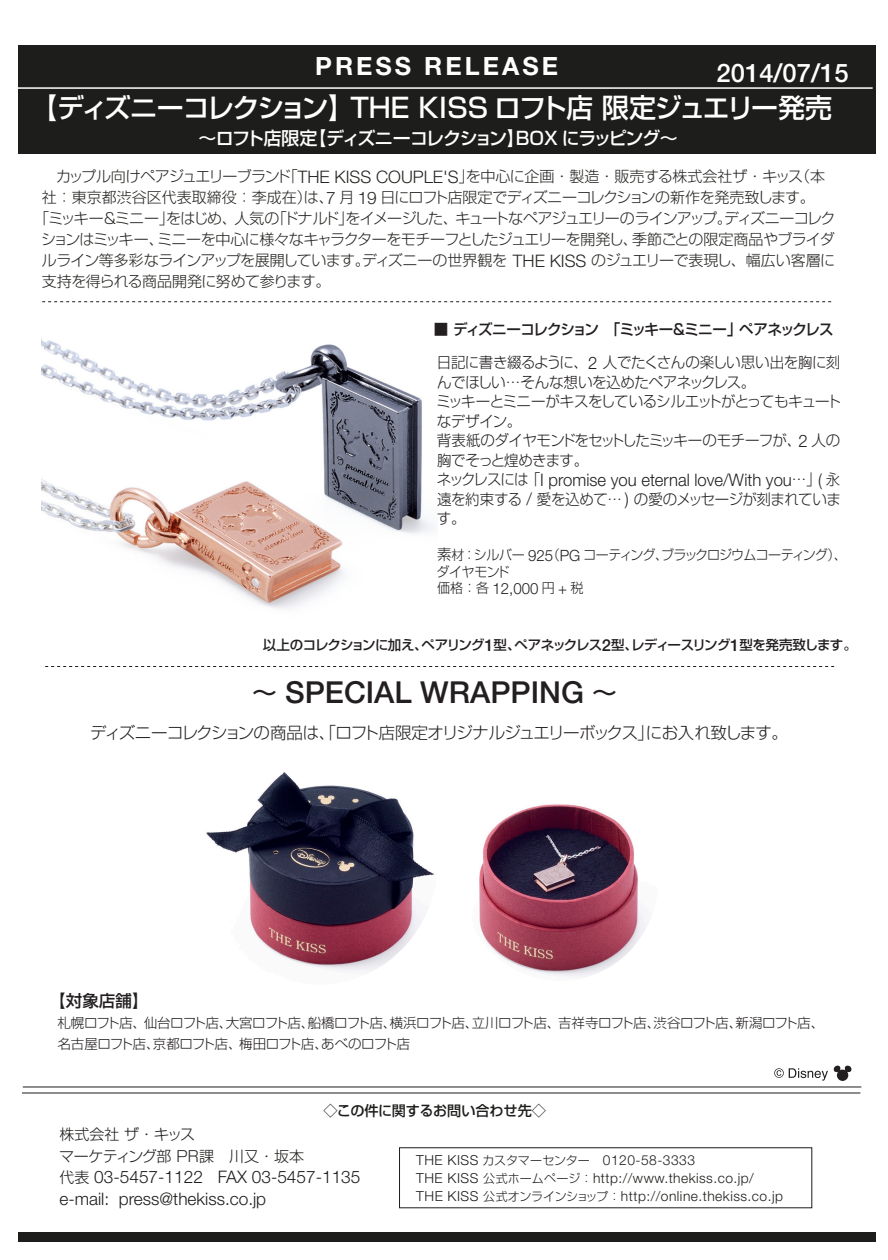
<style>
.page{position:relative;width:888px;height:1260px;background:#fff}
.page>*{position:absolute;margin:0;border:0;box-sizing:border-box;transform-origin:0 0}
.t1{font:500 30.3px "Helvetica Neue LT Std";color:#231f20}
.t2{font:500 27px "Shin Go Pr 6";letter-spacing:-.055em;color:#fff}
.t3{font:500 25.65px "Helvetica Neue LT Std";color:#fff}
.t4{font:700 25.2px "Helvetica Neue LT Std";letter-spacing:.12em;color:#fff}
.t5{font:500 18px "Shin Go Pr 6";letter-spacing:-.065em;color:#fff}
.t6{font:300 17.25px/21.3px "Helvetica Neue LT Std";color:#1d1d1b}
.t7{font:300 17.25px "Helvetica Neue LT Std";color:#231f20}
.t8{font:300 16.5px "Shin Go Pr 6";letter-spacing:-.065em;color:#231f20}
.t9{font:500 16.5px "Shin Go Pr 6";color:#231f20}
.t10{font:300 15.45px "Helvetica Neue LT Std";color:#231f20}
.t11{font:300 15px "Shin Go Pr 6";letter-spacing:-.04em;color:#272623}
.t12{font:300 15px/19.5px "Shin Go Pr 6";letter-spacing:-.035em;color:#231f20}
.t13{font:300 15px "Shin Go Pr 6";letter-spacing:-.07em;color:#272623}
.t14{font:500 15px "Shin Go Pr 6";letter-spacing:-.075em;color:#231f20}
.t15{font:300 15px/21.3px "Shin Go Pr 6";letter-spacing:-.025em;color:#1d1d1b}
.t16{font:500 14.1px "Shin Go Pr 6";letter-spacing:-.01em;color:#1d1d1b}
.t17{font:300 13.8px/18px "Helvetica Neue LT Std";letter-spacing:.035em;color:#1d1d1b}
.t18{font:300 13.5px/21px "Shin Go Pr 6";letter-spacing:-.055em;color:#231f20}
.t19{font:500 13.5px "Shin Go Pr 6";letter-spacing:-.06em;color:#231f20}
.s1{font-family:"Helvetica Neue LT Std";font-size:17.25px}
.s2{font-family:"Shin Go Pr 6";font-size:15px}
.s3{font-size:15px}
.s4{font-family:"Helvetica Neue LT Std";font-size:15.45px}
.s5{font-family:"Shin Go Pr 6";font-size:13.5px}
.s6{font-family:"Helvetica Neue LT Std";font-size:16.5px}
.s7{font-family:"Shin Go Pr 6";font-size:24.75px}
.s8{font-family:"Shin Go Pr 6";font-size:12px}
</style>
<div class="page">
<div style="left:18px;top:45px;width:858px;height:109px;background:#1d1d1b"></div>
<div style="left:18px;top:1232px;width:858px;height:10px;background:#1d1d1b"></div>
<hr style="left:23px;top:1087px;width:838px;height:1px;background:#1d1d1b">
<hr style="left:22px;top:1093px;width:838px;height:1px;background:#1d1d1b">
<hr style="left:15px;top:87px;width:858px;height:2px;background:#fff">
<svg style="left:42px;top:301px;width:790px;height:1px"></svg>
<svg style="left:45px;top:666px;width:790px;height:1px"></svg>
<img style="left:42px;top:340px;width:391px;height:269px">
<svg style="left:774px;top:1065px;width:78px;height:16px"></svg>
<img style="left:479px;top:804px;width:167px;height:173px">
<img style="left:206px;top:772px;width:228px;height:199px">
<h3 class="t4" style="left:315px;top:50px;width:244px">PRESS RELEASE</h3>
<h3 class="t3" style="left:717px;top:57px;width:133px">2014/07/15</h3>
<h2 class="t2" style="left:31px;top:85px;width:803px">【ディズニーコレクション】THE KISS ロフト店 限定ジュエリー発売</h2>
<p class="t5" style="left:198px;top:123px;width:481px">～ロフト店限定【ディズニーコレクション】BOX にラッピング～</p>
<p class="t11" style="left:56px;top:164px;width:771px">カップル向けペアジュエリーブランド「<span class="s1">THE KISS COUPLE'S</span>」を中心に企画・製造・販売する株式会社ザ・キッス（本</p>
<p class="t11" style="left:42px;top:185px;width:775px">社：東京都渋谷区代表取締役：李成在）は、<span class="s1">7</span> 月 <span class="s1">19</span> 日にロフト店限定でディズニーコレクションの新作を発売致します。</p>
<p class="t13" style="left:34px;top:206px;width:803px">「ミッキー＆ミニー」をはじめ、人気の「ドナルド」をイメージした、キュートなペアジュエリーのラインアップ。ディズニーコレク</p>
<p class="t11" style="left:41px;top:227px;width:795px">ションはミッキー、ミニーを中心に様々なキャラクターをモチーフとしたジュエリーを開発し、季節ごとの限定商品やブライダ</p>
<p class="t11" style="left:42px;top:248px;width:795px">ルライン等多彩なラインアップを展開しています。ディズニーの世界観を <span class="s1">THE KISS</span> のジュエリーで表現し、幅広い客層に</p>
<p class="t11" style="left:42px;top:269px;width:290px">支持を得られる商品開発に努めて参ります。</p>
<p class="t14" style="left:434px;top:317px;width:401px">■ ディズニーコレクション「ミッキー＆ミニー」ペアネックレス</p>
<p class="t12" style="left:436px;top:352px;width:406px">日記に書き綴るように、<span class="s1">2</span> 人でたくさんの楽しい思い出を胸に刻んでほしい…そんな想いを込めたペアネックレス。<br>ミッキーとミニーがキスをしているシルエットがとってもキュートなデザイン。<br>背表紙のダイヤモンドをセットしたミッキーのモチーフが、<span class="s1">2</span> 人の胸でそっと煌めきます。</p>
<p class="t7" style="left:437px;top:469px;width:405px"><span class="s2">ネックレスには「</span>I promise you eternal love/With you<span class="s2">…」</span>( <span class="s2">永</span></p>
<p class="t12" style="left:437px;top:488px;width:406px">遠を約束する <span class="s1">/</span> 愛を込めて… <span class="s1">)</span> の愛のメッセージが刻まれています。</p>
<p class="t18" style="left:437px;top:546px;width:412px;line-height:16.5px"><span class="s3">素</span>材：シルバー <span class="s4">925</span>（<span class="s4">PG</span> コーティング、ブラックロジウムコーティング）、ダイヤモンド</p>
<p class="t10" style="left:437px;top:579px;width:148px"><span class="s5">価格：各</span> 12,000 <span class="s5">円</span> + <span class="s5">税</span></p>
<p class="t19" style="left:263px;top:634px;width:595px">以上のコレクションに加え、ペアリング<span class="s6">1</span>型、ペアネックレス<span class="s6">2</span>型、レディースリング<span class="s6">1</span>型を発売致します。</p>
<h1 class="t1" style="left:252px;top:675px;width:366px"><span class="s7">～</span> SPECIAL WRAPPING <span class="s7">～</span></h1>
<p class="t8" style="left:90px;top:719px;width:699px">ディズニーコレクションの商品は、「ロフト店限定オリジナルジュエリーボックス」にお入れ致します。</p>
<p class="t9" style="left:49px;top:987px;width:101px">【対象店舗】</p>
<p class="t18" style="left:57px;top:1011px;width:768px">札幌ロフト店、仙台ロフト店、大宮ロフト店、船橋ロフト店、横浜ロフト店、立川ロフト店、吉祥寺ロフト店、渋谷ロフト店、新潟ロフト店、名古屋ロフト店、京都ロフト店、梅田ロフト店、あべのロフト店</p>
<p class="t16" style="left:324px;top:1099px;width:224px">◇この件に関するお問い合わせ先◇</p>
<p class="t15" style="left:59px;top:1123px;width:246px">株式会社ザ・キッス<br>マーケティング部ＰＲ課 川又・坂本</p>
<p class="t6" style="left:59px;top:1166px;width:303px"><span class="s2">代表</span> 03-5457-1122 FAX 03-5457-1135 e-mail: press@thekiss.co.jp</p>
<p class="t17" style="left:416px;top:1151px;width:368px">THE KISS <span class="s8">カスタマーセンター</span> 0120-58-3333<br>THE KISS <span class="s8">公式ホームページ：</span>http://www.thekiss.co.jp/<br>THE KISS <span class="s8">公式オンラインショップ：</span>http://online.thekiss.co.jp</p>
</div>
